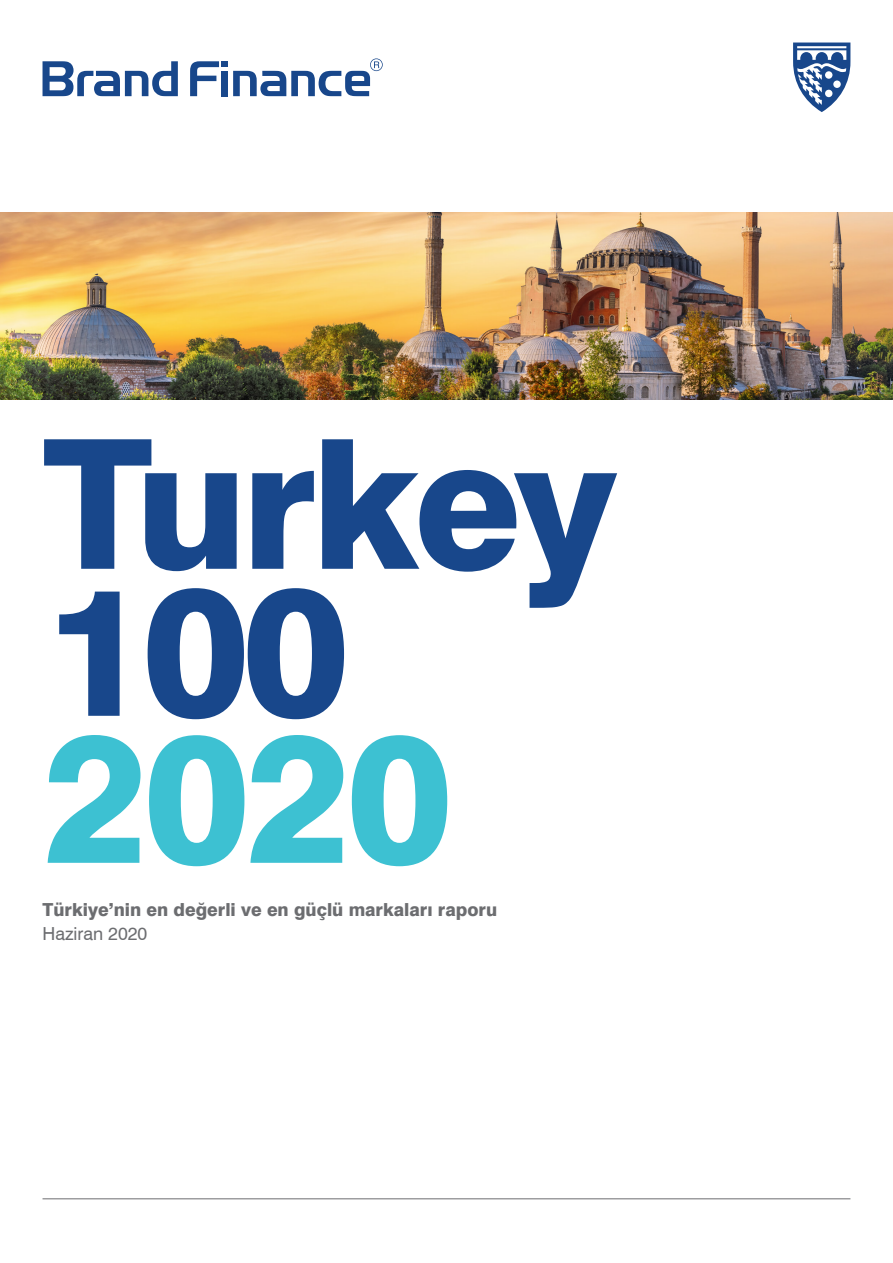
<style>
.page{position:relative;width:893px;height:1263px;background:#fff}
.page>*{position:absolute;margin:0;border:0;box-sizing:border-box;transform-origin:0 0}
.t1{font:800 180px/147px "Swiss 721 BT";letter-spacing:-.035em;color:#18478b}
.t2{font:800 180px "Swiss 721 BT";color:#3dc1d2}
.t3{font:800 18px "Swiss 721 BT";color:#6c6d70}
.t4{font:18px "Swiss 721 BT";color:#6c6d70}
</style>
<div class="page">
<hr style="left:43px;top:1198px;width:807px;height:1px;background:#6c6d70">
<svg style="left:43px;top:61px;width:135px;height:35px"></svg>
<svg style="left:190px;top:58px;width:193px;height:38px"></svg>
<svg style="left:793px;top:43px;width:57px;height:69px"></svg>
<img style="left:0;top:213px;width:893px;height:187px">
<p class="t1" style="left:43px;top:430px;width:575px">Turkey<br>100</p>
<p class="t2" style="left:43px;top:689px;width:411px">2020</p>
<p class="t3" style="left:43px;top:898px;width:456px">Türkiye’nin en değerli ve en güçlü markaları raporu</p>
<p class="t4" style="left:43px;top:922px;width:106px">Haziran 2020</p>
</div>
